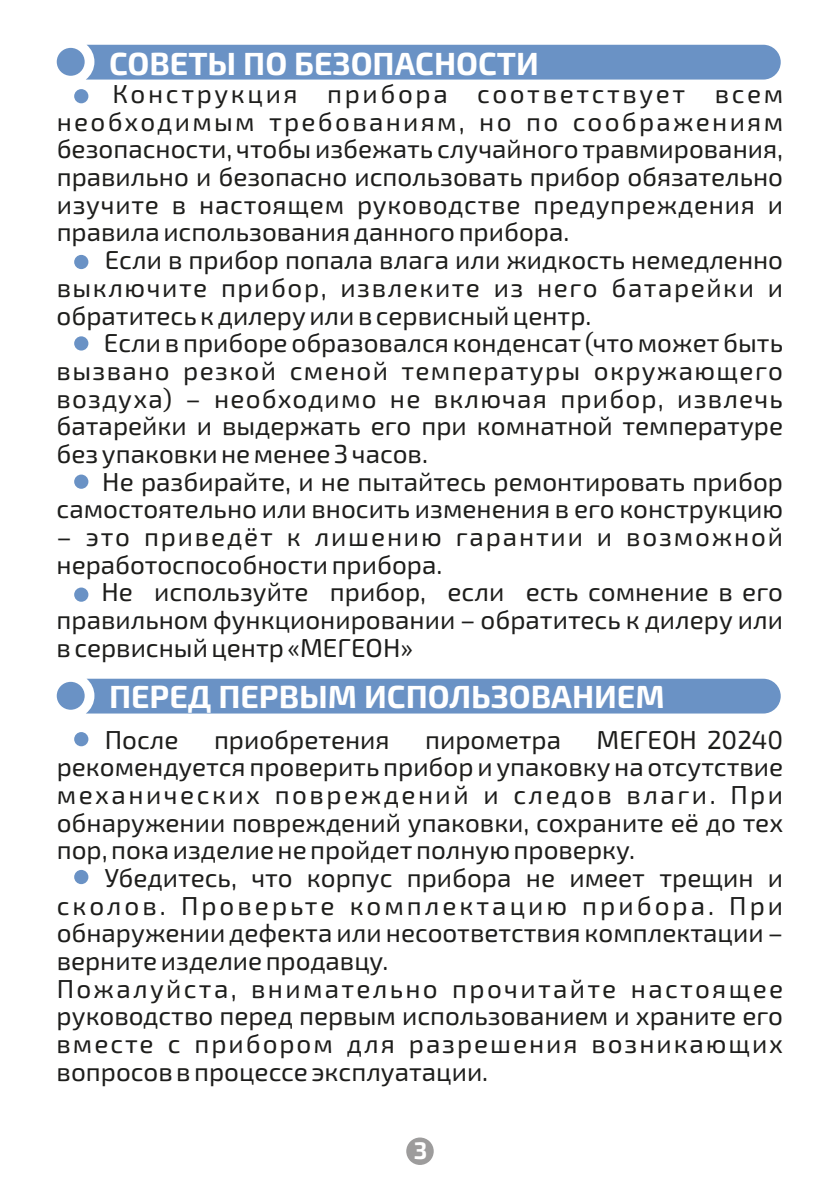
<style>
.page{position:relative;width:840px;height:1191px;background:#fff}
.page>*{position:absolute;margin:0;border:0;box-sizing:border-box;transform-origin:0 0}
.t1{font:700 32px "Exo 2.0";color:#fff}
.t2{font:26px/27.6px "Exo 2.0";color:#1d1d1b;text-align:justify}
.t3{font:26px/27.6px "Exo 2.0";letter-spacing:.065em;color:#1d1d1b}
.t4{font:700 24px "Exo 2.0";color:#fff}
</style>
<div class="page">
<div style="left:74px;top:587px;width:14px;height:15px;background:#6a92c5;border-radius:50%"></div>
<div style="left:74px;top:474px;width:14px;height:15px;background:#6a92c5;border-radius:50%"></div>
<div style="left:74px;top:336px;width:14px;height:14px;background:#6a92c5;border-radius:50%"></div>
<div style="left:74px;top:255px;width:14px;height:14px;background:#6a92c5;border-radius:50%"></div>
<div style="left:74px;top:89px;width:14px;height:14px;background:#6a92c5;border-radius:50%"></div>
<svg style="left:406px;top:1137px;width:27px;height:28px"></svg>
<div style="left:57px;top:45px;width:723px;height:35px;background:#6a92c5"></div>
<div style="left:57px;top:678px;width:723px;height:35px;background:#6a92c5"></div>
<div style="left:74px;top:732px;width:14px;height:14px;background:#6a92c5;border-radius:50%"></div>
<div style="left:74px;top:870px;width:14px;height:14px;background:#6a92c5;border-radius:50%"></div>
<p class="t1" style="left:109px;top:52px;width:431px">СОВЕТЫ ПО БЕЗОПАСНОСТИ</p>
<p class="t2" style="left:57px;top:83px;width:727px;text-indent:56px">Конструкция прибора соответствует всем необходимым требованиям, но по соображениям безопасности, чтобы избежать случайного травмирования, правильно и безопасно использовать прибор обязательно изучите в настоящем руководстве предупреждения и правила использования данного прибора.</p>
<p class="t2" style="left:57px;top:249px;width:727px;text-indent:48px">Если в прибор попала влага или жидкость немедленно выключите прибор, извлеките из него батарейки и обратитесь к дилеру или в сервисный центр.</p>
<p class="t2" style="left:57px;top:332px;width:727px;text-indent:47px">Если в приборе образовался конденсат (что может быть вызвано резкой сменой температуры окружающего воздуха) – необходимо не включая прибор, извлечь батарейки и выдержать его при комнатной температуре без упаковки не менее 3 часов.</p>
<p class="t2" style="left:57px;top:470px;width:727px;text-align:right">Не разбирайте, и не пытайтесь ремонтировать прибор самостоятельно или вносить изменения в его конструкцию</p>
<p class="t3" style="left:56px;top:525px;width:727px">– это приведёт к лишению гарантии и возможной неработоспособности прибора.</p>
<p class="t2" style="left:56px;top:581px;width:727px;text-indent:45px">Не используйте прибор, если есть сомнение в его правильном функционировании – обратитесь к дилеру или в сервисный центр «МЕГЕОН»</p>
<p class="t1" style="left:109px;top:686px;width:557px">ПЕРЕД ПЕРВЫМ ИСПОЛЬЗОВАНИЕМ</p>
<p class="t2" style="left:105px;top:728px;width:75px">После</p>
<p class="t2" style="left:214px;top:728px;width:177px">приобретения</p>
<p class="t2" style="left:425px;top:728px;width:137px">пирометра</p>
<p class="t2" style="left:57px;top:728px;width:727px;text-indent:539px">МЕГЕОН 20240 рекомендуется проверить прибор и упаковку на отсутствие механических повреждений и следов влаги. При обнаружении повреждений упаковки, сохраните её до тех пор, пока изделие не пройдет полную проверку.</p>
<p class="t2" style="left:57px;top:866px;width:727px;text-align:left;text-indent:48px">Убедитесь, что корпус прибора не имеет трещин и сколов. Проверьте комплектацию прибора. При обнаружении дефекта или несоответствия комплектации – верните изделие продавцу.<br>Пожалуйста, внимательно прочитайте настоящее руководство перед первым использованием и храните его вместе с прибором для разрешения возникающих вопросов в процессе эксплуатации.</p>
<p class="t4" style="left:413px;top:1142px;width:15px">3</p>
</div>
